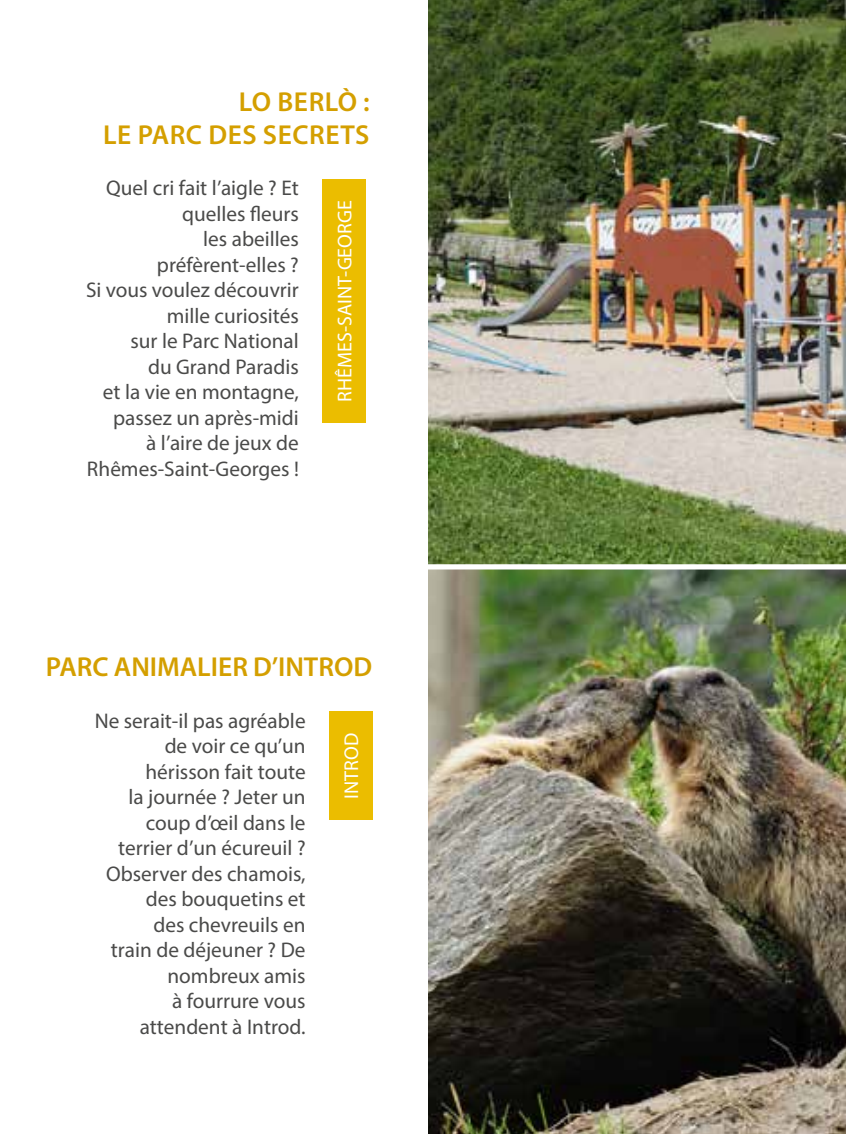
<style>
.page{position:relative;width:851px;height:1134px;background:#fff}
.page>*{position:absolute;margin:0;border:0;box-sizing:border-box;transform-origin:0 0}
.t1{font:600 27.5px/33px "Myriad Pro";letter-spacing:.02em;color:#d49f00;text-align:right}
.t2{font:600 27.5px "Myriad Pro";color:#d49f00}
.t3{font:21.25px/25.5px "Myriad Pro";color:#4a4a49;text-align:right}
.t4{font:20px "Myriad Pro";color:#fff}
</style>
<div class="page">
<img style="left:428px;top:0;width:418px;height:564px">
<img style="left:428px;top:564px;width:418px;height:570px">
<div style="left:322px;top:179px;width:43px;height:244px;background:#ebbd00"></div>
<div style="left:329px;top:712px;width:43px;height:108px;background:#ebbd00"></div>
<p class="t1" style="left:103px;top:84px;width:268px">LO BERLÒ :<br>LE PARC DES SECRETS</p>
<p class="t3" style="left:86px;top:175px;width:214px">Quel cri fait l’aigle ? Et quelles fleurs<br>les abeilles préfèrent-elles ?<br>Si vous voulez découvrir mille curiosités<br>sur le Parc National<br>du Grand Paradis<br>et la vie en montagne, passez un après-midi<br>à l’aire de jeux de<br>Rhêmes-Saint-Georges !</p>
<p class="t4" style="left:332px;top:401px;width:203px;rotate:-90deg">RHÊMES-SAINT-GEORGE</p>
<p class="t2" style="left:46px;top:649px;width:328px">PARC ANIMALIER D’INTROD</p>
<p class="t3" style="left:95px;top:707px;width:212px">Ne serait-il pas agréable de voir ce qu’un hérisson fait toute<br>la journée ? Jeter un coup d’œil dans le terrier d’un écureuil ?<br>Observer des chamois, des bouquetins et<br>des chevreuils en<br>train de déjeuner ? De nombreux amis<br>à fourrure vous attendent à Introd.</p>
<p class="t4" style="left:339px;top:799px;width:67px;rotate:-90deg">INTROD</p>
</div>
